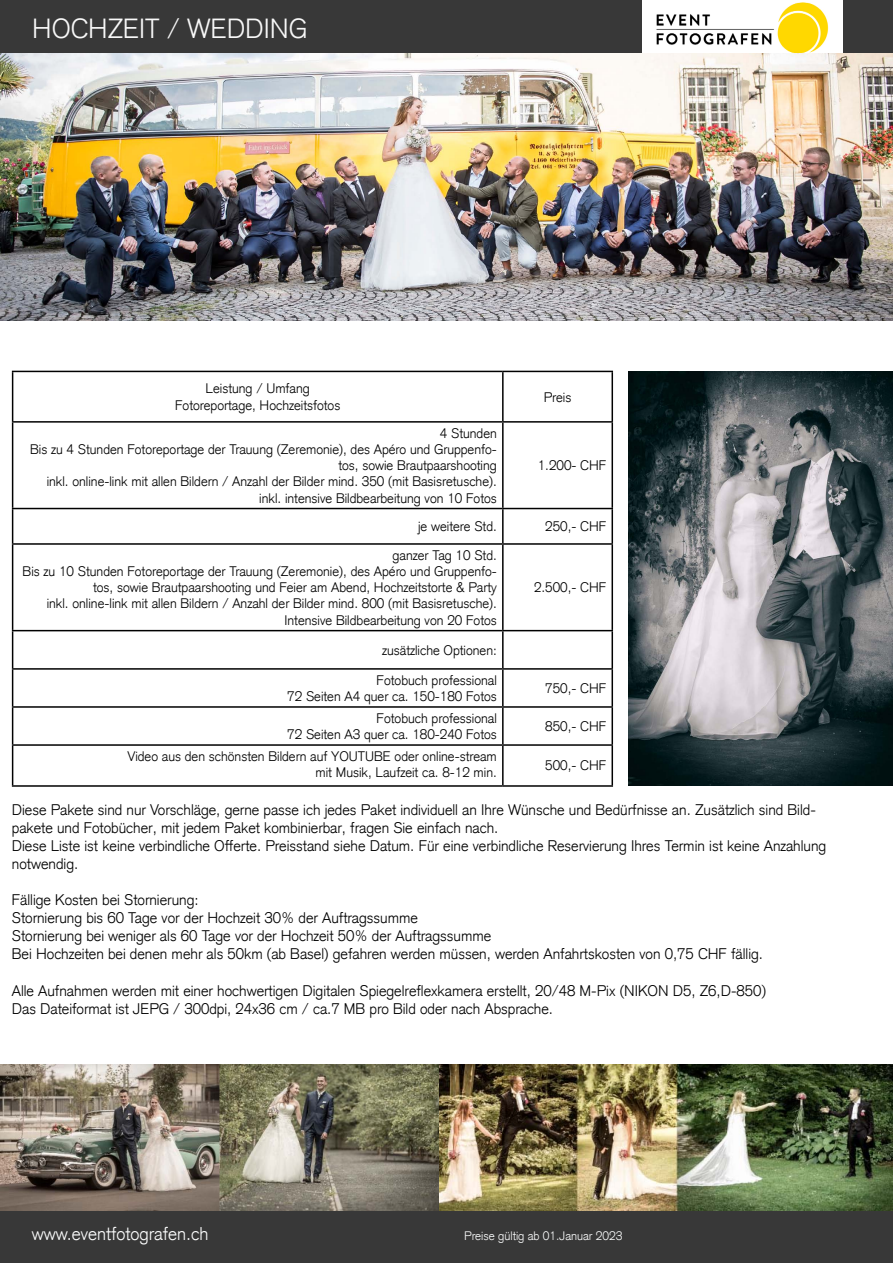
<style>
.page{position:relative;width:893px;height:1263px;background:#fff}
.page>*{position:absolute;margin:0;border:0;box-sizing:border-box;transform-origin:0 0}
.t1{font:300 27px "Akzidenz Grotesk";color:#f8f8f8}
.t2{font:300 18px "Akzidenz Grotesk";color:#fbfcfc}
.t3{font:300 15px/18px "Akzidenz Grotesk";color:#000}
.t4{font:300 13.5px/16.2px "Akzidenz Grotesk";color:#000;text-align:right}
.t5{font:300 12px "Akzidenz Grotesk";color:#fbfcfc}
</style>
<div class="page">
<img style="left:629px;top:372px;width:264px;height:414px">
<svg style="left:13px;top:423px;width:598px;height:321px"></svg>
<hr style="left:12px;top:371px;width:491px;height:1px;background:#000">
<hr style="left:12px;top:372px;width:1px;height:49px;background:#000">
<hr style="left:503px;top:371px;width:110px;height:1px;background:#000">
<hr style="left:502px;top:372px;width:2px;height:49px;background:#000">
<hr style="left:611px;top:372px;width:2px;height:49px;background:#000">
<hr style="left:12px;top:421px;width:491px;height:2px;background:#000">
<hr style="left:12px;top:423px;width:1px;height:85px;background:#000">
<hr style="left:503px;top:421px;width:110px;height:2px;background:#000">
<hr style="left:502px;top:423px;width:2px;height:85px;background:#000">
<hr style="left:611px;top:423px;width:2px;height:85px;background:#000">
<hr style="left:12px;top:508px;width:491px;height:1px;background:#000">
<hr style="left:12px;top:509px;width:1px;height:34px;background:#000">
<hr style="left:503px;top:508px;width:110px;height:1px;background:#000">
<hr style="left:502px;top:509px;width:2px;height:34px;background:#000">
<hr style="left:611px;top:509px;width:2px;height:34px;background:#000">
<hr style="left:12px;top:543px;width:491px;height:2px;background:#000">
<hr style="left:12px;top:545px;width:1px;height:85px;background:#000">
<hr style="left:503px;top:543px;width:110px;height:2px;background:#000">
<hr style="left:502px;top:545px;width:2px;height:85px;background:#000">
<hr style="left:611px;top:545px;width:2px;height:85px;background:#000">
<hr style="left:12px;top:630px;width:491px;height:1px;background:#000">
<hr style="left:12px;top:631px;width:1px;height:37px;background:#000">
<hr style="left:503px;top:630px;width:110px;height:1px;background:#000">
<hr style="left:502px;top:631px;width:2px;height:37px;background:#000">
<hr style="left:611px;top:631px;width:2px;height:37px;background:#000">
<hr style="left:12px;top:668px;width:491px;height:2px;background:#000">
<hr style="left:12px;top:670px;width:1px;height:36px;background:#000">
<hr style="left:503px;top:668px;width:110px;height:2px;background:#000">
<hr style="left:502px;top:670px;width:2px;height:36px;background:#000">
<hr style="left:611px;top:670px;width:2px;height:36px;background:#000">
<hr style="left:12px;top:706px;width:491px;height:2px;background:#000">
<hr style="left:12px;top:708px;width:1px;height:36px;background:#000">
<hr style="left:503px;top:706px;width:110px;height:2px;background:#000">
<hr style="left:502px;top:708px;width:2px;height:36px;background:#000">
<hr style="left:611px;top:708px;width:2px;height:36px;background:#000">
<hr style="left:12px;top:744px;width:491px;height:2px;background:#000">
<hr style="left:12px;top:746px;width:1px;height:39px;background:#000">
<hr style="left:503px;top:744px;width:110px;height:2px;background:#000">
<hr style="left:502px;top:746px;width:2px;height:39px;background:#000">
<hr style="left:611px;top:746px;width:2px;height:39px;background:#000">
<hr style="left:12px;top:785px;width:491px;height:2px;background:#000">
<hr style="left:503px;top:785px;width:110px;height:2px;background:#000">
<div style="left:0;top:1209px;width:893px;height:54px;background:#383838"></div>
<div style="left:0;top:0;width:893px;height:53px;background:#383838"></div>
<img style="left:643px;top:0;width:200px;height:53px">
<img style="left:439px;top:1065px;width:454px;height:146px">
<img style="left:0;top:1065px;width:439px;height:146px">
<img style="left:0;top:53px;width:893px;height:267px">
<h1 class="t1" style="left:32px;top:11px;width:276px">HOCHZEIT / WEDDING</h1>
<p class="t4" style="left:175px;top:380px;width:167px;text-align:center">Leistung / Umfang<br>Fotoreportage, Hochzeitsfotos</p>
<p class="t4" style="left:544px;top:389px;width:29px">Preis</p>
<p class="t4" style="left:30px;top:425px;width:468px">4 Stunden<br>Bis zu 4 Stunden Fotoreportage der Trauung (Zeremonie), des Apéro und Gruppenfo&shy;tos, sowie Brautpaarshooting<br>inkl. online-link mit allen Bildern / Anzahl der Bilder mind. 350 (mit Basisretusche). inkl. intensive Bildbearbeitung von 10 Fotos</p>
<p class="t4" style="left:538px;top:457px;width:70px">1.200- CHF</p>
<p class="t4" style="left:418px;top:518px;width:80px">je weitere Std.</p>
<p class="t4" style="left:545px;top:518px;width:63px">250,- CHF</p>
<p class="t4" style="left:23px;top:547px;width:476px">ganzer Tag 10 Std.<br>Bis zu 10 Stunden Fotoreportage der Trauung (Zeremonie), des Apéro und Gruppenfo&shy;tos, sowie Brautpaarshooting und Feier am Abend, Hochzeitstorte &amp; Party<br>inkl. online-link mit allen Bildern / Anzahl der Bilder mind. 800 (mit Basisretusche).<br>Intensive Bildbearbeitung von 20 Fotos</p>
<p class="t4" style="left:534px;top:579px;width:74px">2.500,- CHF</p>
<p class="t4" style="left:382px;top:642px;width:116px">zusätzliche Optionen:</p>
<p class="t4" style="left:287px;top:672px;width:211px">Fotobuch professional<br>72 Seiten A4 quer ca. 150-180 Fotos</p>
<p class="t4" style="left:545px;top:680px;width:63px">750,- CHF</p>
<p class="t4" style="left:287px;top:710px;width:211px">Fotobuch professional<br>72 Seiten A3 quer ca. 180-240 Fotos</p>
<p class="t4" style="left:545px;top:718px;width:63px">850,- CHF</p>
<p class="t4" style="left:128px;top:748px;width:371px">Video aus den schönsten Bildern auf YOUTUBE oder online-stream mit Musik, Laufzeit ca. 8-12 min.</p>
<p class="t4" style="left:545px;top:757px;width:63px">500,- CHF</p>
<p class="t3" style="left:12px;top:801px;width:816px">Diese Pakete sind nur Vorschläge, gerne passe ich jedes Paket individuell an Ihre Wünsche und Bedürfnisse an. Zusätzlich sind Bild&shy;pakete und Fotobücher, mit jedem Paket kombinierbar, fragen Sie einfach nach.<br>Diese Liste ist keine verbindliche Offerte. Preisstand siehe Datum. Für eine verbindliche Reservierung Ihres Termin ist keine Anzahlung notwendig.</p>
<p class="t3" style="left:12px;top:891px;width:753px">Fällige Kosten bei Stornierung:<br>Stornierung bis 60 Tage vor der Hochzeit 30% der Auftragssumme<br>Stornierung bei weniger als 60 Tage vor der Hochzeit 50% der Auftragssumme<br>Bei Hochzeiten bei denen mehr als 50km (ab Basel) gefahren werden müssen, werden Anfahrtskosten von 0,75 CHF fällig.</p>
<p class="t3" style="left:12px;top:981px;width:756px">Alle Aufnahmen werden mit einer hochwertigen Digitalen Spiegelreflexkamera erstellt, 20/48 M-Pix (NIKON D5, Z6,D-850)<br>Das Dateiformat ist JEPG / 300dpi, 24x36 cm / ca.7 MB pro Bild oder nach Absprache.</p>
<h2 class="t2" style="left:32px;top:1222px;width:178px">www.eventfotografen.ch</h2>
<p class="t5" style="left:464px;top:1228px;width:160px">Preise gültig ab 01.Januar 2023</p>
</div>
